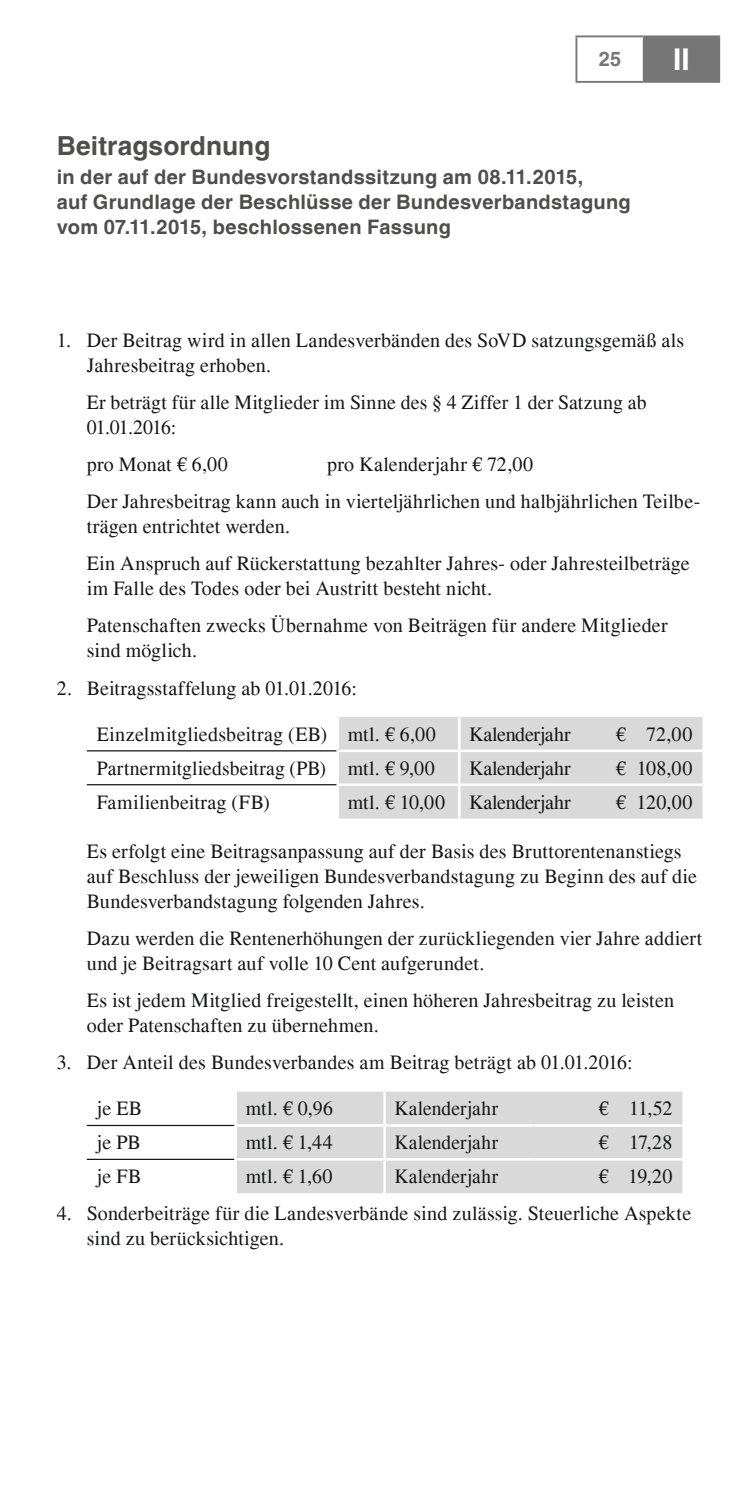
<style>
.page{position:relative;width:745px;height:1489px;background:#fff}
.page>*{position:absolute;margin:0;border:0;box-sizing:border-box;transform-origin:0 0}
.t1{font:700 30px "Helvetica";color:#fff}
.t2{font:700 26.25px "Helvetica";letter-spacing:.005em;color:#4e4e4d}
.t3{font:20px/24.8px "Times";letter-spacing:.01em;color:#151616}
.t4{font:700 20px/24.8px "Helvetica";letter-spacing:.015em;color:#4e4e4d}
.t5{font:20px "Times";letter-spacing:-.015em;color:#151616}
.t6{font:20px "Times";letter-spacing:-.01em;color:#151616}
.t7{font:700 20px "Helvetica";color:#757675}
</style>
<div class="page">
<div style="left:643px;top:36px;width:75px;height:46px;background:#757675"></div>
<hr style="left:643px;top:81px;width:76px;height:2px;background:#757675">
<hr style="left:717px;top:37px;width:2px;height:44px;background:#757675">
<hr style="left:643px;top:35px;width:76px;height:2px;background:#757675">
<hr style="left:575px;top:81px;width:68px;height:2px;background:#757675">
<hr style="left:642px;top:37px;width:2px;height:44px;background:#757675">
<hr style="left:575px;top:37px;width:2px;height:44px;background:#757675">
<hr style="left:575px;top:35px;width:68px;height:2px;background:#757675">
<div style="left:339px;top:717px;width:363px;height:101px;background:#d9d9da"></div>
<hr style="left:457px;top:717px;width:3px;height:32px;background:#fff">
<hr style="left:336px;top:749px;width:123px;height:3px;background:#fff">
<hr style="left:459px;top:749px;width:121px;height:3px;background:#fff">
<hr style="left:457px;top:752px;width:3px;height:31px;background:#fff">
<hr style="left:580px;top:749px;width:122px;height:3px;background:#fff">
<hr style="left:336px;top:783px;width:123px;height:3px;background:#fff">
<hr style="left:459px;top:783px;width:121px;height:3px;background:#fff">
<hr style="left:457px;top:786px;width:3px;height:32px;background:#fff">
<hr style="left:580px;top:783px;width:122px;height:3px;background:#fff">
<hr style="left:87px;top:750px;width:249px;height:1px;background:#151616">
<hr style="left:87px;top:784px;width:249px;height:1px;background:#151616">
<div style="left:237px;top:1091px;width:445px;height:102px;background:#d9d9da"></div>
<hr style="left:87px;top:1124px;width:147px;height:2px;background:#151616">
<hr style="left:87px;top:1158px;width:147px;height:1px;background:#151616">
<hr style="left:383px;top:1091px;width:2px;height:33px;background:#fff">
<hr style="left:234px;top:1124px;width:150px;height:2px;background:#fff">
<hr style="left:384px;top:1124px;width:149px;height:2px;background:#fff">
<hr style="left:383px;top:1126px;width:2px;height:31px;background:#fff">
<hr style="left:533px;top:1124px;width:149px;height:2px;background:#fff">
<hr style="left:234px;top:1157px;width:150px;height:3px;background:#fff">
<hr style="left:384px;top:1157px;width:149px;height:3px;background:#fff">
<hr style="left:383px;top:1160px;width:2px;height:33px;background:#fff">
<hr style="left:533px;top:1157px;width:149px;height:3px;background:#fff">
<p class="t7" style="left:598px;top:47px;width:24px">25</p>
<h1 class="t1" style="left:672px;top:41px;width:18px">II</h1>
<h2 class="t2" style="left:57px;top:130px;width:215px">Beitragsordnung</h2>
<p class="t4" style="left:57px;top:165px;width:575px">in der auf der Bundesvorstandssitzung am 08.11.2015,<br>auf Grundlage der Beschlüsse der Bundesverbandstagung vom 07.11.2015, beschlossenen Fassung</p>
<p class="t3" style="left:87px;top:328px;width:598px;text-indent:-30px">1. Der Beitrag wird in allen Landesverbänden des SoVD satzungsgemäß als<br>Jahresbeitrag erhoben.</p>
<p class="t3" style="left:87px;top:390px;width:561px">Er beträgt für alle Mitglieder im Sinne des § 4 Ziffer 1 der Satzung ab<br>01.01.2016:</p>
<p class="t3" style="left:87px;top:452px;width:142px">pro Monat € 6,00</p>
<p class="t3" style="left:87px;top:445px;width:614px;line-height:37.2px;text-indent:240px">pro Kalenderjahr € 72,00<br>Der Jahresbeitrag kann auch in vierteljährlichen und halbjährlichen Teilbe-</p>
<p class="t3" style="left:87px;top:507px;width:604px;line-height:37.2px">trägen entrichtet werden.<br>Ein Anspruch auf Rückerstattung bezahlter Jahres- oder Jahresteilbeträge</p>
<p class="t3" style="left:87px;top:569px;width:582px;line-height:37.2px">im Falle des Todes oder bei Austritt besteht nicht.<br>Patenschaften zwecks Übernahme von Beiträgen für andere Mitglieder</p>
<p class="t3" style="left:87px;top:638px;width:112px">sind möglich.</p>
<p class="t3" style="left:57px;top:675px;width:301px">2. Beitragsstaffelung ab 01.01.2016:</p>
<p class="t3" style="left:97px;top:721px;width:340px">Einzelmitgliedsbeitrag (EB) mtl. € 6,00</p>
<p class="t5" style="left:469px;top:722px;width:103px">Kalenderjahr</p>
<p class="t3" style="left:615px;top:721px;width:78px">€ 72,00</p>
<p class="t3" style="left:97px;top:755px;width:339px">Partnermitgliedsbeitrag (PB) mtl. € 9,00</p>
<p class="t5" style="left:469px;top:756px;width:103px">Kalenderjahr</p>
<p class="t3" style="left:615px;top:755px;width:78px">€ 108,00</p>
<p class="t3" style="left:97px;top:789px;width:174px">Familienbeitrag (FB)</p>
<p class="t6" style="left:347px;top:790px;width:224px">mtl. € 10,00 Kalenderjahr</p>
<p class="t3" style="left:615px;top:789px;width:78px">€ 120,00</p>
<p class="t3" style="left:87px;top:839px;width:611px">Es erfolgt eine Beitragsanpassung auf der Basis des Bruttorentenanstiegs auf Beschluss der jeweiligen Bundesverbandstagung zu Beginn des auf die<br>Bundesverbandstagung folgenden Jahres.</p>
<p class="t3" style="left:87px;top:925px;width:616px">Dazu werden die Rentenerhöhungen der zurückliegenden vier Jahre addiert und je Beitragsart auf volle 10 Cent aufgerundet.</p>
<p class="t3" style="left:87px;top:987px;width:588px">Es ist jedem Mitglied freigestellt, einen höheren Jahresbeitrag zu leisten oder Patenschaften zu übernehmen.</p>
<p class="t3" style="left:57px;top:1049px;width:577px">3. Der Anteil des Bundesverbandes am Beitrag beträgt ab 01.01.2016:</p>
<p class="t3" style="left:97px;top:1096px;width:47px">je EB</p>
<p class="t3" style="left:245px;top:1096px;width:89px">mtl. € 0,96</p>
<p class="t3" style="left:394px;top:1096px;width:105px">Kalenderjahr</p>
<p class="t3" style="left:598px;top:1096px;width:75px">€ 11,52</p>
<p class="t3" style="left:97px;top:1130px;width:45px">je PB</p>
<p class="t3" style="left:245px;top:1130px;width:89px">mtl. € 1,44</p>
<p class="t3" style="left:394px;top:1130px;width:105px">Kalenderjahr</p>
<p class="t3" style="left:598px;top:1130px;width:75px">€ 17,28</p>
<p class="t3" style="left:97px;top:1163px;width:46px">je FB</p>
<p class="t3" style="left:245px;top:1163px;width:88px">mtl. € 1,60</p>
<p class="t3" style="left:394px;top:1163px;width:105px">Kalenderjahr</p>
<p class="t3" style="left:598px;top:1163px;width:75px">€ 19,20</p>
<p class="t3" style="left:87px;top:1201px;width:605px;text-indent:-30px">4. Sonderbeiträge für die Landesverbände sind zulässig. Steuerliche Aspekte sind zu berücksichtigen.</p>
</div>
